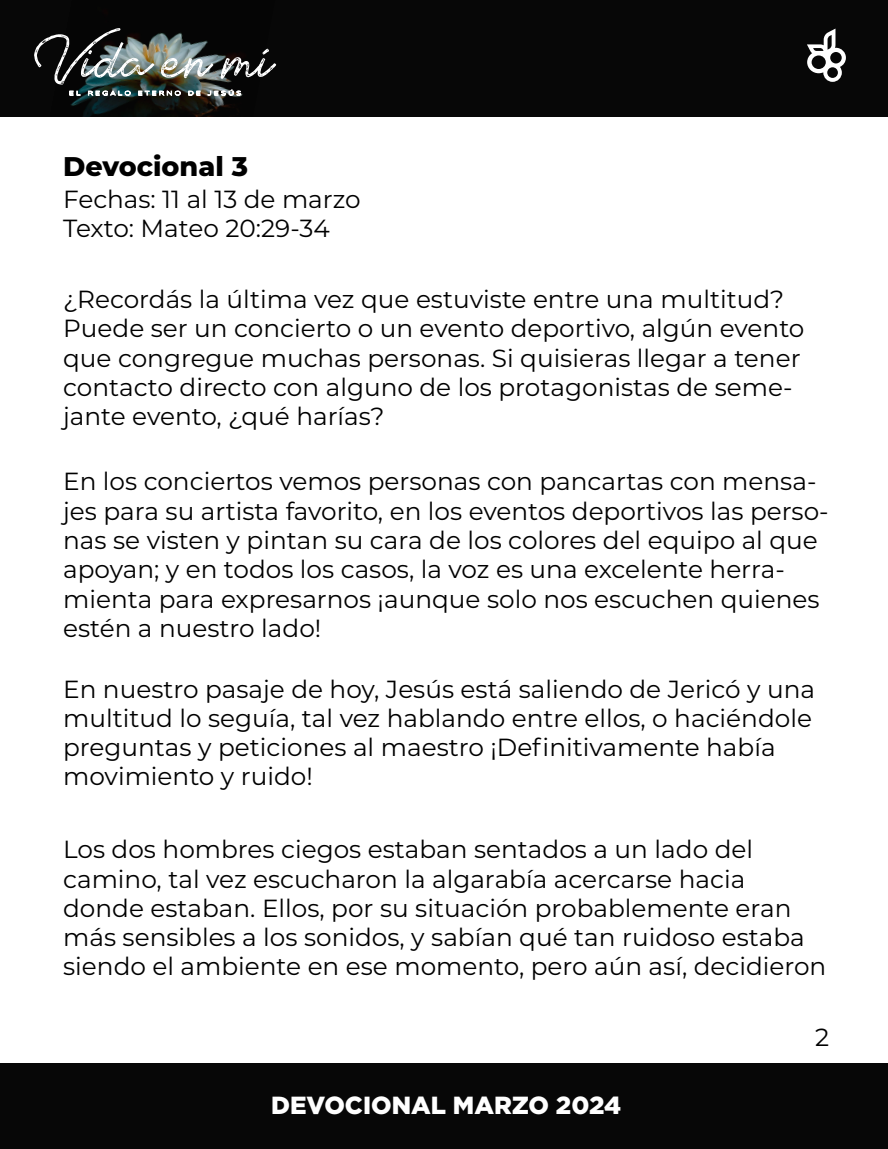
<style>
.page{position:relative;width:888px;height:1149px;background:#070707}
.page>*{position:absolute;margin:0;border:0;box-sizing:border-box;transform-origin:0 0}
.t1{font:72.67px "Aurellia";color:#fff}
.t2{font:800 27px "Montserrat";color:#000}
.t3{font:24.75px/29.2px "Montserrat";color:#000}
.t4{font:900 24.75px "Gotham Pro";color:#fff}
</style>
<div class="page">
<img style="left:69px;top:33px;width:174px;height:84px">
<div style="left:0;top:117px;width:888px;height:945px;background:#fff"></div>
<svg style="left:69px;top:91px;width:12px;height:5px"></svg>
<svg style="left:88px;top:91px;width:43px;height:5px"></svg>
<svg style="left:138px;top:91px;width:43px;height:5px"></svg>
<svg style="left:188px;top:91px;width:12px;height:5px"></svg>
<svg style="left:207px;top:89px;width:34px;height:7px"></svg>
<svg style="left:807px;top:29px;width:39px;height:53px"></svg>
<h1 class="t1" style="left:34px;top:17px;width:237px">Vida en mí</h1>
<p class="t2" style="left:63px;top:146px;width:186px">Devocional 3</p>
<p class="t3" style="left:63px;top:183px;width:299px">Fechas: 11 al 13 de marzo<br>Texto: Mateo 20:29-34</p>
<p class="t3" style="left:63px;top:284px;width:742px">¿Recordás la última vez que estuviste entre una multitud?<br>Puede ser un concierto o un evento deportivo, algún evento que congregue muchas personas. Si quisieras llegar a tener contacto directo con alguno de los protagonistas de seme&shy;jante evento, ¿qué harías?</p>
<p class="t3" style="left:63px;top:466px;width:767px">En los conciertos vemos personas con pancartas con mensa&shy;jes para su artista favorito, en los eventos deportivos las perso&shy;nas se visten y pintan su cara de los colores del equipo al que apoyan; y en todos los casos, la voz es una excelente herra&shy;mienta para expresarnos ¡aunque solo nos escuchen quienes estén a nuestro lado!</p>
<p class="t3" style="left:63px;top:673px;width:753px">En nuestro pasaje de hoy, Jesús está saliendo de Jericó y una multitud lo seguía, tal vez hablando entre ellos, o haciéndole preguntas y peticiones al maestro ¡Definitivamente había movimiento y ruido!</p>
<p class="t3" style="left:63px;top:834px;width:764px">Los dos hombres ciegos estaban sentados a un lado del camino, tal vez escucharon la algarabía acercarse hacia donde estaban. Ellos, por su situación probablemente eran más sensibles a los sonidos, y sabían qué tan ruidoso estaba siendo el ambiente en ese momento, pero aún así, decidieron</p>
<p class="t4" style="left:271px;top:1090px;width:351px">DEVOCIONAL MARZO 2024</p>
<p class="t3" style="left:815px;top:1021px;width:16px">2</p>
</div>
